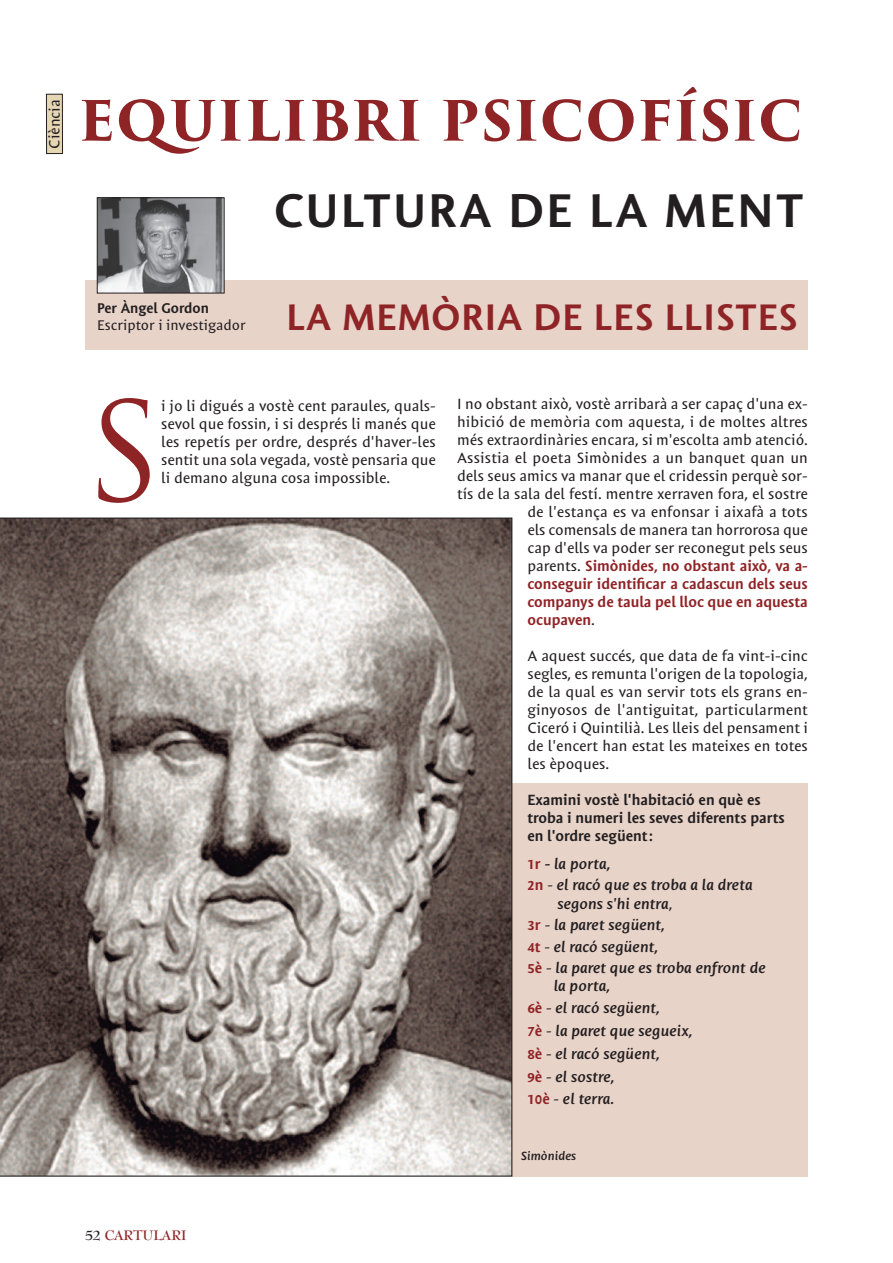
<style>
.page{position:relative;width:893px;height:1263px;background:#fff}
.page>*{position:absolute;margin:0;border:0;box-sizing:border-box;transform-origin:0 0}
.t1{font:133.65px "Trajan Pro 3";color:#8f2427}
.t2{font:700 54px "Trajan Pro 3";letter-spacing:.01em;color:#8f2427}
.t3{font:700 48px "Mantika Sans Pro CYR";letter-spacing:.05em;color:#231f20}
.t4{font:700 37.5px "Mantika Sans Pro CYR";letter-spacing:.025em;color:#8f2427}
.t5{font:15px/18px "Mantika Sans Pro CYR";color:#231f20;text-align:justify}
.t6{font:italic 700 15px/22.6px "Mantika Sans Pro CYR";color:#231f20}
.t7{font:700 15px "Mantika Sans Pro CYR";color:#8f2427}
.t8{font:700 15px/18px "Mantika Sans Pro CYR";color:#231f20}
.t9{font:14.25px "Mantika Sans Pro CYR";color:#231f20}
.t10{font:700 14.25px "Mantika Sans Pro CYR";color:#231f20}
.t11{font:700 13.5px "Bernhard Modern BT";color:#8f2427}
.t12{font:italic 700 12px "Mantika Sans Pro CYR";color:#231f20}
.s1{font-weight:400;color:#231f20}
.s2{font-style:normal;color:#8f2427}
.s3{font-weight:400;font-style:normal}
.s4{color:#231f20}
</style>
<div class="page">
<div style="left:501px;top:783px;width:307px;height:394px;background:#e8d3c9"></div>
<div style="left:85px;top:280px;width:723px;height:69px;background:#e8d3c9"></div>
<div style="left:46px;top:94px;width:17px;height:60px;background:#e6d7b4"></div>
<div style="left:46px;top:94px;width:17px;height:60px;border:1px solid #231f20"></div>
<img style="left:99px;top:200px;width:123px;height:91px">
<div style="left:97px;top:198px;width:127px;height:95px;border:1px solid #231f20"></div>
<svg style="left:0;top:517px;width:512px;height:660px;background:#968d88"></svg>
<p class="t5" style="left:47px;top:149px;width:51px;rotate:-90deg">Ciència</p>
<h2 class="t2" style="left:78px;top:100px;width:726px">EQUILIBRI PSICOFÍSIC</h2>
<h3 class="t3" style="left:274px;top:190px;width:531px">CULTURA DE LA MENT</h3>
<p class="t10" style="left:97px;top:302px;width:113px">Per Àngel Gordon</p>
<p class="t9" style="left:97px;top:319px;width:150px">Escriptor i investigador</p>
<h3 class="t4" style="left:286px;top:301px;width:513px">LA MEMÒRIA DE LES LLISTES</h3>
<h1 class="t1" style="left:85px;top:400px;width:78px">S</h1>
<p class="t5" style="left:161px;top:397px;width:276px">i jo li digués a vostè cent paraules, quals&shy;sevol que fossin, i si després li manés que les repetís per ordre, després d'haver-les sentit una sola vegada, vostè pensaria que li demano alguna cosa impossible.</p>
<p class="t5" style="left:457px;top:396px;width:352px">I no obstant això, vostè arribarà a ser capaç d'una ex-</p>
<p class="t5" style="left:457px;top:414px;width:352px">hibició de memòria com aquesta, i de moltes altres</p>
<p class="t5" style="left:457px;top:432px;width:352px">més extraordinàries encara, si m'escolta amb atenció.</p>
<p class="t5" style="left:457px;top:450px;width:352px">Assistia el poeta Simònides a un banquet quan un</p>
<p class="t5" style="left:457px;top:468px;width:352px">dels seus amics va manar que el cridessin perquè sor-</p>
<p class="t5" style="left:457px;top:486px;width:352px">tís de la sala del festí. mentre xerraven fora, el sostre</p>
<p class="t5" style="left:527px;top:504px;width:282px">de l'estança es va enfonsar i aixafà a tots</p>
<p class="t5" style="left:527px;top:522px;width:282px">els comensals de manera tan horrorosa que</p>
<p class="t5" style="left:527px;top:540px;width:282px">cap d'ells va poder ser reconegut pels seus</p>
<p class="t7" style="left:527px;top:560px;width:282px"><span class="s1">parents.</span> Simònides, no obstant això, va a-</p>
<p class="t7" style="left:527px;top:578px;width:282px">conseguir identificar a cadascun dels seus</p>
<p class="t7" style="left:527px;top:596px;width:282px">companys de taula pel lloc que en aquesta</p>
<p class="t7" style="left:527px;top:614px;width:69px">ocupaven<span class="s1">.</span></p>
<p class="t5" style="left:527px;top:648px;width:282px">A aquest succés, que data de fa vint-i-cinc segles, es remunta l'origen de la topologia, de la qual es van servir tots els grans en&shy;ginyosos de l'antiguitat, particularment Ciceró i Quintilià. Les lleis del pensament i de l'encert han estat les mateixes en totes les èpoques.</p>
<p class="t8" style="left:527px;top:792px;width:259px">Examini vostè l'habitació en què es troba i numeri les seves diferents parts en l'ordre següent:</p>
<p class="t6" style="left:527px;top:854px;width:227px;line-height:21.6px"><span class="s2">1r</span> - la porta,<br><span class="s2">2n</span> <span class="s3">-</span> el racó que es troba a la dreta</p>
<p class="t6" style="left:527px;top:894px;width:240px;line-height:21.6px;text-indent:30px">segons s'hi entra<span class="s3">,<br></span><span class="s2">3r</span> <span class="s3">-</span> la paret següent,<br><span class="s2">4t</span> <span class="s3">-</span> el racó següent,<br><span class="s2">5è</span> <span class="s3">-</span> la paret que es troba enfront de</p>
<p class="t6" style="left:527px;top:976px;width:167px;text-indent:26px">la porta,<br><span class="s2">6è</span> <span class="s3">-</span> el racó següent,<br><span class="s2">7è</span> <span class="s3">-</span> la paret que segueix,<br><span class="s2">8è</span> <span class="s3">-</span> el racó següent,<br><span class="s2">9è</span> <span class="s3">-</span> el sostre,<br><span class="s2">10è</span> <span class="s3">-</span> el terra.</p>
<p class="t12" style="left:521px;top:1151px;width:57px">Simònides</p>
<p class="t11" style="left:85px;top:1227px;width:103px"><span class="s4">52</span> CARTULARI</p>
</div>
